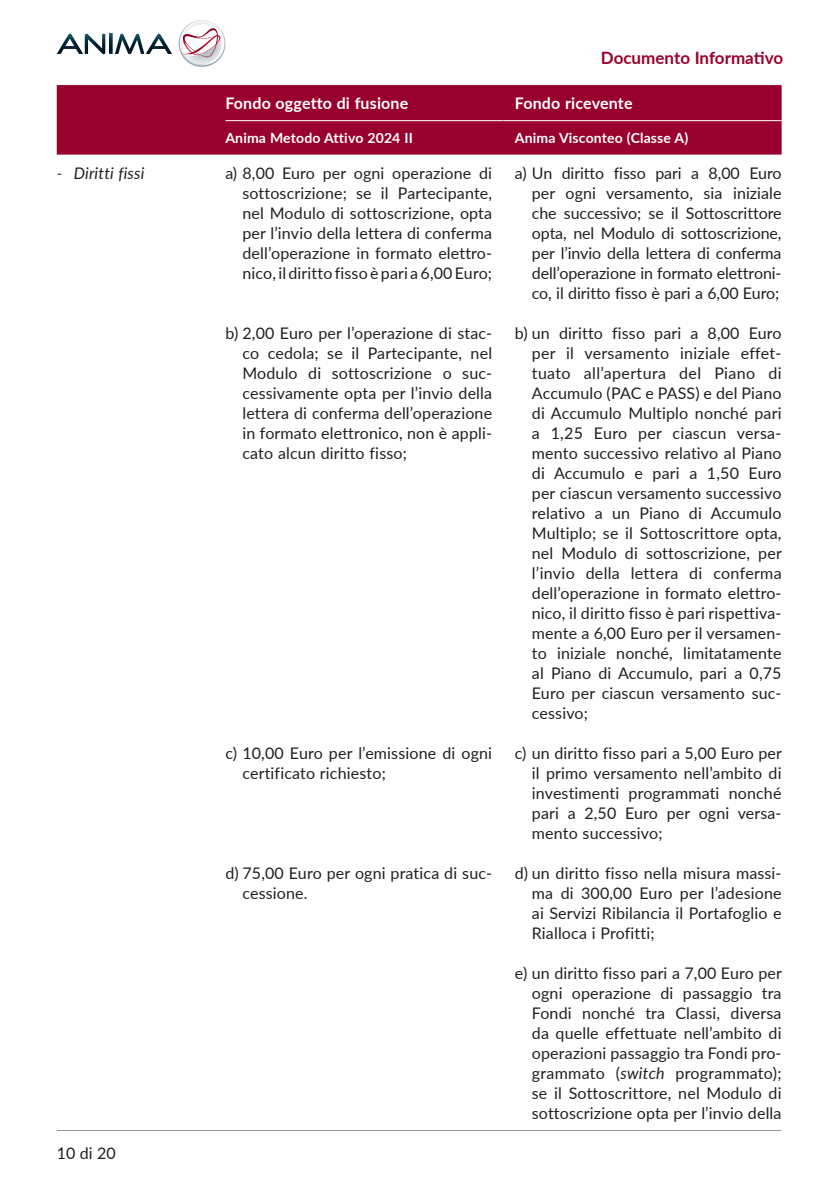
<style>
.page{position:relative;width:840px;height:1191px;background:#fff}
.page>*{position:absolute;margin:0;border:0;box-sizing:border-box;transform-origin:0 0}
.t1{font:700 17px "Lato";color:#98012d}
.t2{font:16px/20px "Lato";letter-spacing:.01em;color:#231f20;text-align:justify}
.t3{font:700 16px "Lato";letter-spacing:.01em;color:#fff}
.t4{font:italic 16px "Lato";letter-spacing:.01em;color:#231f20}
.t5{font:700 14px "Lato";letter-spacing:.01em;color:#fff}
.s1{font-style:italic}
</style>
<div class="page">
<img style="left:57px;top:34px;width:26px;height:20px">
<img style="left:85px;top:34px;width:20px;height:20px">
<img style="left:109px;top:34px;width:3px;height:20px">
<img style="left:115px;top:34px;width:29px;height:20px">
<img style="left:146px;top:34px;width:26px;height:20px">
<svg style="left:178px;top:20px;width:47px;height:47px"></svg>
<div style="left:57px;top:85px;width:724px;height:70px;background:#98012d"></div>
<hr style="left:57px;top:1130px;width:168px;height:1px;background:#939598">
<hr style="left:225px;top:1130px;width:278px;height:1px;background:#939598">
<hr style="left:503px;top:1130px;width:278px;height:1px;background:#939598">
<hr style="left:225px;top:120px;width:278px;height:1px;background:#fff">
<hr style="left:503px;top:120px;width:278px;height:1px;background:#fff">
<p class="t1" style="left:600px;top:45px;width:184px">Documento Informativo</p>
<p class="t3" style="left:225px;top:92px;width:184px">Fondo oggetto di fusione</p>
<p class="t3" style="left:514px;top:92px;width:119px">Fondo ricevente</p>
<p class="t5" style="left:225px;top:128px;width:189px">Anima Metodo Attivo 2024 II</p>
<p class="t5" style="left:514px;top:128px;width:175px">Anima Visconteo (Classe A)</p>
<p class="t4" style="left:57px;top:162px;width:89px">- Diritti fissi</p>
<p class="t2" style="left:242px;top:162px;width:251px;text-indent:-17px">a) 8,00 Euro per ogni operazione di sottoscrizione; se il Partecipante, nel Modulo di sottoscrizione, opta per l’invio della lettera di conferma dell’operazione in formato elettro&shy;nico, il diritto fisso è pari a 6,00 Euro;</p>
<p class="t2" style="left:242px;top:322px;width:251px;text-indent:-17px">b) 2,00 Euro per l’operazione di stac&shy;co cedola; se il Partecipante, nel Modulo di sottoscrizione o suc&shy;cessivamente opta per l’invio della lettera di conferma dell’operazione in formato elettronico, non è appli&shy;cato alcun diritto fisso;</p>
<p class="t2" style="left:242px;top:742px;width:251px;text-indent:-17px">c) 10,00 Euro per l’emissione di ogni certificato richiesto;</p>
<p class="t2" style="left:57px;top:1142px;width:60px">10 di 20</p>
<p class="t2" style="left:242px;top:862px;width:251px;text-indent:-17px">d) 75,00 Euro per ogni pratica di suc&shy;cessione.</p>
<p class="t2" style="left:531px;top:162px;width:251px;text-indent:-17px">a) Un diritto fisso pari a 8,00 Euro per ogni versamento, sia iniziale che successivo; se il Sottoscrittore opta, nel Modulo di sottoscrizione, per l’invio della lettera di conferma dell’operazione in formato elettroni&shy;co, il diritto fisso è pari a 6,00 Euro;</p>
<p class="t2" style="left:531px;top:322px;width:251px;text-indent:-17px">b) un diritto fisso pari a 8,00 Euro per il versamento iniziale effet&shy;tuato all’apertura del Piano di Accumulo (PAC e PASS) e del Piano di Accumulo Multiplo nonché pari a 1,25 Euro per ciascun versa&shy;mento successivo relativo al Piano di Accumulo e pari a 1,50 Euro per ciascun versamento successivo relativo a un Piano di Accumulo Multiplo; se il Sottoscrittore opta, nel Modulo di sottoscrizione, per l’invio della lettera di conferma dell’operazione in formato elettro&shy;nico, il diritto fisso è pari rispettiva&shy;mente a 6,00 Euro per il versamen&shy;to iniziale nonché, limitatamente al Piano di Accumulo, pari a 0,75<br>Euro per ciascun versamento suc&shy;cessivo;</p>
<p class="t2" style="left:531px;top:742px;width:251px;text-indent:-17px">c) un diritto fisso pari a 5,00 Euro per il primo versamento nell’ambito di investimenti programmati nonché pari a 2,50 Euro per ogni versa&shy;mento successivo;</p>
<p class="t2" style="left:531px;top:862px;width:251px;text-indent:-17px">d) un diritto fisso nella misura massi&shy;ma di 300,00 Euro per l’adesione ai Servizi Ribilancia il Portafoglio e Rialloca i Profitti;</p>
<p class="t2" style="left:531px;top:962px;width:251px;text-indent:-17px">e) un diritto fisso pari a 7,00 Euro per ogni operazione di passaggio tra Fondi nonché tra Classi, diversa da quelle effettuate nell’ambito di operazioni passaggio tra Fondi pro&shy;grammato (<span class="s1">switch</span> programmato); se il Sottoscrittore, nel Modulo di sottoscrizione opta per l’invio della</p>
</div>
